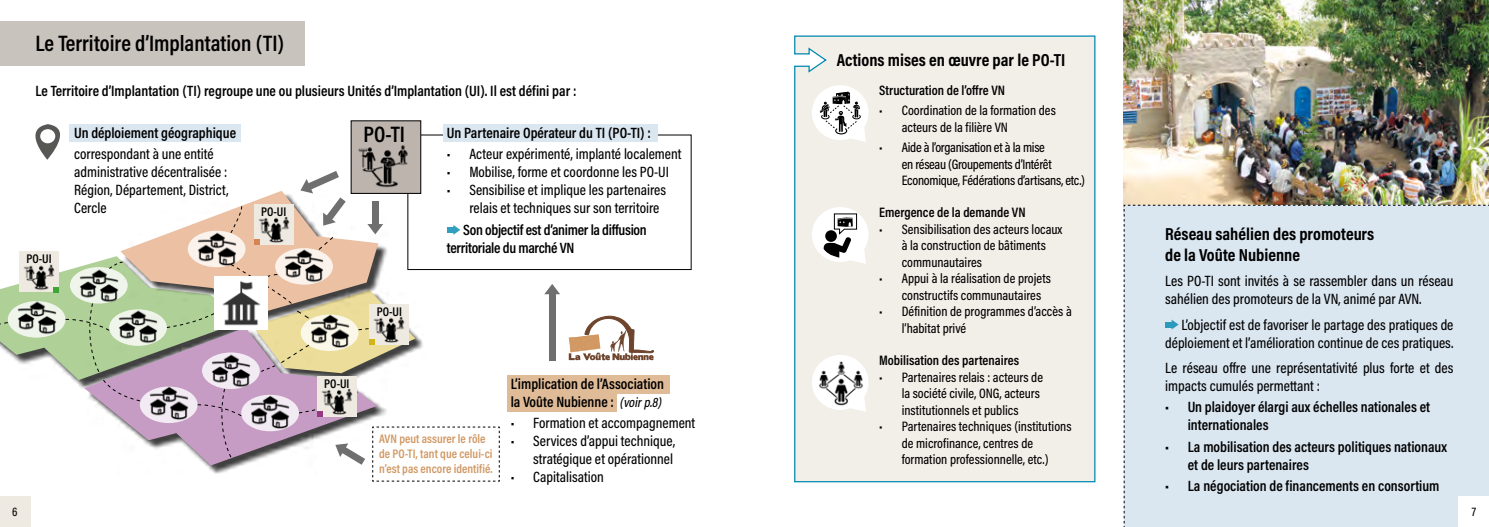
<style>
.page{position:relative;width:1489px;height:527px;background:#fff}
.page>*{position:absolute;margin:0;border:0;box-sizing:border-box;transform-origin:0 0}
.t1{font:600 22.5px "Acumin Pro Cond";color:#000}
.t2{font:700 17.5px/21px "Acumin Pro Cond";color:#000}
.t3{font:500 15px/18px "Acumin Pro Cond";color:#000}
.t4{font:600 15px/18px "Acumin Pro Cond";color:#000}
.t5{font:600 15px/18px "Acumin Pro Cond";letter-spacing:-.02em;color:#000}
.t6{font:500 13.75px/16.5px "Acumin Pro Cond";color:#000}
.t7{font:500 13.75px/16.5px "Acumin Pro Cond";letter-spacing:-.02em;color:#000}
.t8{font:600 13.75px "Acumin Pro Cond";color:#000}
.t9{font:600 12.62px "Acumin Pro Cond";color:#000}
.t10{font:600 12.5px/15px "Acumin Pro Cond";color:#d19863}
.t11{font:500 12.5px "Acumin Pro Cond";color:#000}
.s1{font-weight:500;font-style:italic;font-size:13.75px}
</style>
<div class="page">
<div style="left:794px;top:35px;width:302px;height:447px;background:#f2eee8"></div>
<img style="left:1123px;top:0;width:365px;height:204px">
<div style="left:0;top:496px;width:30px;height:30px;background:#eeeae2"></div>
<div style="left:0;top:21px;width:305px;height:44px;background:#c9c3bd"></div>
<div style="left:443px;top:124px;width:215px;height:18px;background:#dae6f0"></div>
<div style="left:447px;top:227px;width:8px;height:5px;background:#339fc0"></div>
<svg style="left:453px;top:225px;width:7px;height:9px"></svg>
<svg style="left:120px;top:190px;width:258px;height:66px"></svg>
<div style="left:188px;top:230px;width:57px;height:37px;background:#fbf2ec;border-radius:50%"></div>
<img style="left:196px;top:229px;width:41px;height:27px">
<img style="left:283px;top:245px;width:41px;height:11px">
<svg style="left:230px;top:205px;width:13px;height:28px"></svg>
<svg style="left:318px;top:236px;width:16px;height:14px"></svg>
<div style="left:254px;top:203px;width:39px;height:41px;background:#eeeae2"></div>
<img style="left:259px;top:216px;width:31px;height:27px">
<div style="left:19px;top:251px;width:40px;height:41px;background:#eeeae2"></div>
<svg style="left:254px;top:239px;width:5px;height:5px"></svg>
<div style="left:69px;top:124px;width:172px;height:18px;background:#dae6f0"></div>
<svg style="left:35px;top:124px;width:25px;height:36px"></svg>
<div style="left:40px;top:129px;width:15px;height:14px;background:#fff;border-radius:50%"></div>
<svg style="left:811px;top:85px;width:57px;height:57px"></svg>
<svg style="left:811px;top:207px;width:57px;height:56px"></svg>
<svg style="left:811px;top:354px;width:57px;height:57px"></svg>
<img style="left:817px;top:359px;width:47px;height:47px">
<svg style="left:0;top:256px;width:500px;height:225px"></svg>
<div style="left:1123px;top:205px;width:365px;height:321px;background:#dae6f0"></div>
<div style="left:351px;top:121px;width:70px;height:72px;background:#bcb4ad"></div>
<img style="left:358px;top:145px;width:50px;height:43px">
<div style="left:372px;top:201px;width:7px;height:26px;background:#706f6f"></div>
<svg style="left:367px;top:224px;width:16px;height:10px"></svg>
<svg style="left:300px;top:171px;width:46px;height:54px"></svg>
<svg style="left:544px;top:284px;width:16px;height:10px"></svg>
<div style="left:548px;top:291px;width:7px;height:69px;background:#706f6f"></div>
<svg style="left:568px;top:315px;width:86px;height:46px"></svg>
<div style="left:507px;top:374px;width:162px;height:37px;background:#e0bb98"></div>
<div style="left:617px;top:393px;width:55px;height:23px;background:#fff"></div>
<h1 class="t1" style="left:35px;top:29px;width:250px">Le Territoire d’Implantation (TI)</h1>
<p class="t4" style="left:35px;top:82px;width:542px">Le Territoire d’Implantation (TI) regroupe une ou plusieurs Unités d’Implantation (UI). Il est défini par :</p>
<p class="t9" style="left:26px;top:250px;width:27px">PO-UI</p>
<p class="t4" style="left:74px;top:123px;width:163px">Un déploiement géographique</p>
<p class="t3" style="left:74px;top:144px;width:156px">correspondant à une entité administrative décentralisée :<br>Région, Département, District,<br>Cercle</p>
<p class="t9" style="left:261px;top:203px;width:27px">PO-UI</p>
<h1 class="t1" style="left:363px;top:119px;width:43px">PO-TI</h1>
<p class="t9" style="left:376px;top:302px;width:27px">PO-UI</p>
<p class="t4" style="left:447px;top:123px;width:205px">Un Partenaire Opérateur du TI (PO-TI) :</p>
<p class="t3" style="left:447px;top:144px;width:236px">• Acteur expérimenté, implanté localement</p>
<p class="t3" style="left:447px;top:162px;width:223px">• Mobilise, forme et coordonne les PO-UI</p>
<p class="t3" style="left:469px;top:180px;width:198px;text-indent:-22px">• Sensibilise et implique les partenaires relais et techniques sur son territoire</p>
<p class="t5" style="left:447px;top:220px;width:201px;text-indent:16px">Son objectif est d’animer la diffusion territoriale du marché VN</p>
<p class="t9" style="left:324px;top:374px;width:27px">PO-UI</p>
<p class="t10" style="left:379px;top:431px;width:115px">AVN peut assurer le rôle de PO-TI, tant que celui-ci n’est pas encore identifié.</p>
<p class="t4" style="left:510px;top:374px;width:155px">L’implication de l’Association la Voûte Nubienne : <span class="s1">(voirp.8)</span></p>
<p class="t3" style="left:510px;top:413px;width:186px">• Formation et accompagnement</p>
<p class="t3" style="left:510px;top:431px;width:166px;text-align:right">• Services d’appui technique, stratégique et opérationnel</p>
<p class="t3" style="left:510px;top:467px;width:95px">• Capitalisation</p>
<p class="t2" style="left:836px;top:49px;width:230px">Actions mises en œuvre par le PO-TI</p>
<p class="t8" style="left:879px;top:81px;width:127px">Structuration de l’offre VN</p>
<p class="t6" style="left:901px;top:102px;width:156px;text-indent:-22px">• Coordination de la formation des acteurs de la filière VN</p>
<p class="t7" style="left:901px;top:138px;width:185px;text-indent:-22px">• Aide à l’organisation et à la mise<br>en réseau (Groupements d’Intérêt<br>Economique, Fédérations d’artisans, etc.)</p>
<p class="t8" style="left:879px;top:203px;width:148px">Emergence de la demande VN</p>
<p class="t6" style="left:901px;top:220px;width:162px;text-indent:-22px">• Sensibilisation des acteurs locaux à la construction de bâtiments communautaires</p>
<p class="t6" style="left:901px;top:270px;width:151px;text-indent:-22px">• Appui à la réalisation de projets constructifs communautaires</p>
<p class="t6" style="left:901px;top:303px;width:172px;text-indent:-22px">• Définition de programmes d’accès à l’habitat privé</p>
<p class="t8" style="left:879px;top:351px;width:141px">Mobilisation des partenaires</p>
<p class="t6" style="left:901px;top:368px;width:143px;text-indent:-22px">• Partenaires relais : acteurs de la société civile, ONG, acteurs institutionnels et publics</p>
<p class="t6" style="left:901px;top:417px;width:171px;text-indent:-22px">• Partenaires techniques (institutions de microfinance, centres de formation professionnelle, etc.)</p>
<p class="t2" style="left:1165px;top:223px;width:210px">Réseau sahélien des promoteurs de la Voûte Nubienne</p>
<p class="t3" style="left:1165px;top:271px;width:290px">Les PO-TI sont invités à se rassembler dans un réseau sahélien des promoteurs de la VN, animé par AVN.</p>
<p class="t3" style="left:1165px;top:315px;width:290px;text-align:right">L’objectif est de favoriser le partage des pratiques de déploiement et l’amélioration continue de ces pratiques.</p>
<p class="t3" style="left:1165px;top:358px;width:290px">Le réseau offre une représentativité plus forte et des impacts cumulés permettant :</p>
<p class="t4" style="left:1187px;top:397px;width:244px;text-indent:-22px">• Un plaidoyer élargi aux échelles nationales et internationales</p>
<p class="t4" style="left:1187px;top:437px;width:261px;text-indent:-22px">• La mobilisation des acteurs politiques nationaux et de leurs partenaires</p>
<p class="t4" style="left:1165px;top:476px;width:276px">• La négociation de financements en consortium</p>
<p class="t11" style="left:12px;top:503px;width:7px">6</p>
<p class="t11" style="left:1471px;top:503px;width:6px">7</p>
</div>
